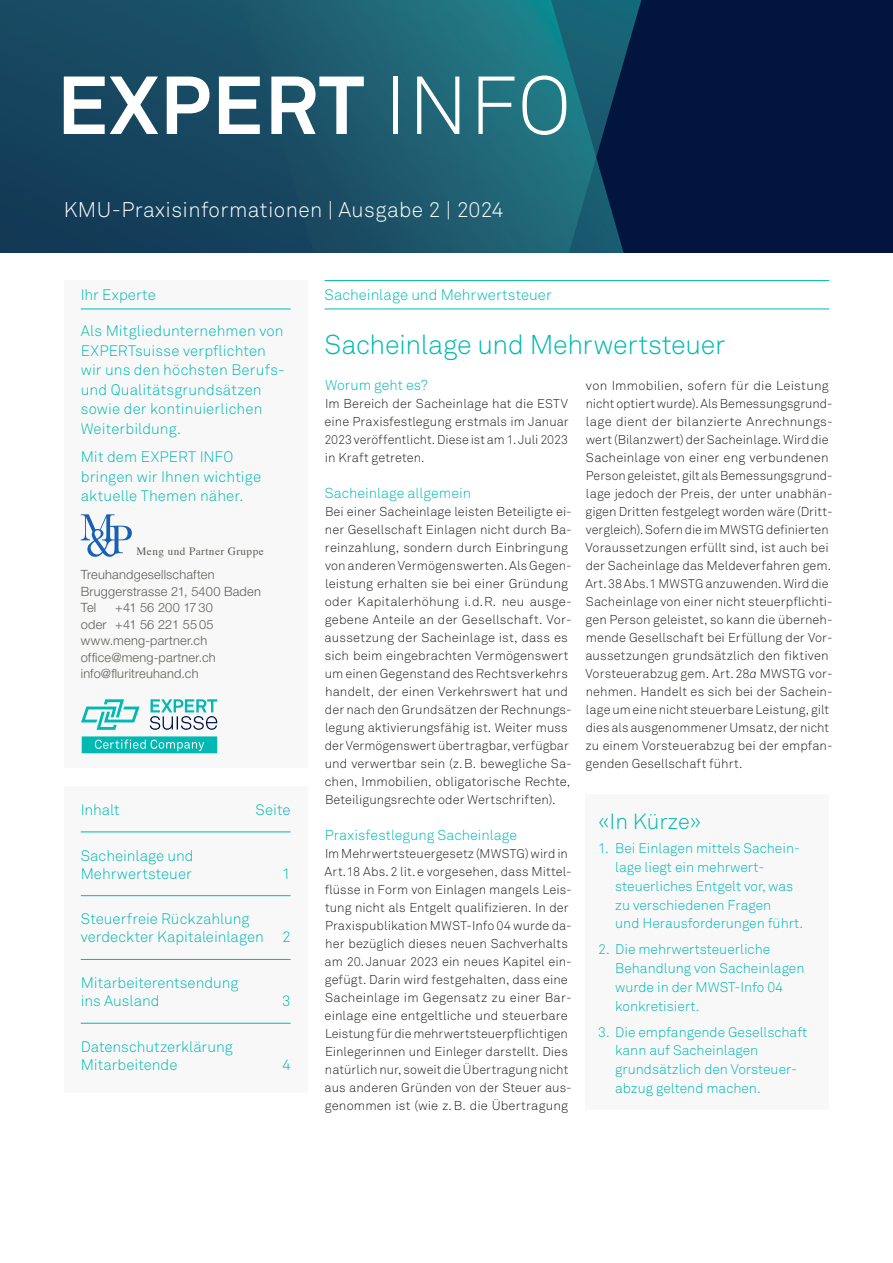
<style>
.page{position:relative;width:893px;height:1263px;background:#fff}
.page>*{position:absolute;margin:0;border:0;box-sizing:border-box;transform-origin:0 0}
.t1{font:700 81px "Akkurat Pro";letter-spacing:.02em;color:#fff}
.t2{font:27px "Akkurat Light Pro";letter-spacing:-.01em;color:#00b9b2}
.t3{font:21.75px "Akkurat Light Pro";color:#00b9b2}
.t4{font:21px "Akkurat Light Pro";letter-spacing:.02em;color:#fff}
.t5{font:15px/19.5px "Akkurat Light Pro";letter-spacing:.005em;color:#00b9b2}
.t6{font:14.25px "Akkurat Light Pro";color:#00b9b2}
.t7{font:13.8px/18.8px "Akkurat Light Pro";color:#00b9b2}
.t8{font:12.75px/18px "Akkurat Light Pro";letter-spacing:.005em;color:#21201c}
.t9{font:300 12.75px/16.5px "Helvetica Neue LT Std";letter-spacing:.02em;color:#605e59}
.t10{font:11.25px "Times";letter-spacing:.04em;color:#5f5d58}
.s1{font-family:"Akkurat Light Pro";font-weight:400}
.s2{font-size:12.45px}
.s3{font-style:italic}
</style>
<div class="page">
<hr style="left:325px;top:280px;width:504px;height:1px;background:#00b9b2">
<hr style="left:325px;top:309px;width:504px;height:1px;background:#00b9b2">
<div style="left:585px;top:795px;width:244px;height:315px;background:#f8f8f8"></div>
<div style="left:64px;top:786px;width:244px;height:306px;background:#f8f8f8"></div>
<hr style="left:81px;top:831px;width:210px;height:1px;background:#00b9b2">
<hr style="left:81px;top:895px;width:210px;height:1px;background:#00b9b2">
<hr style="left:81px;top:959px;width:210px;height:1px;background:#00b9b2">
<hr style="left:81px;top:1023px;width:210px;height:1px;background:#00b9b2">
<svg style="left:0;top:0;width:225px;height:253px;background:#16445e"></svg>
<svg style="left:225px;top:0;width:668px;height:253px;background:#11405c"></svg>
<div style="left:64px;top:280px;width:244px;height:488px;background:#f8f8f8"></div>
<hr style="left:81px;top:309px;width:210px;height:1px;background:#00b9b2">
<svg style="left:81px;top:514px;width:51px;height:43px"></svg>
<svg style="left:150px;top:699px;width:67px;height:31px"></svg>
<svg style="left:81px;top:699px;width:59px;height:31px"></svg>
<svg style="left:82px;top:736px;width:135px;height:17px;background:#23c1bb"></svg>
<h1 class="t1" style="left:57px;top:55px;width:515px">EXPERT <span class="s1">INFO</span></h1>
<h3 class="t4" style="left:64px;top:197px;width:441px">KMU-Praxisinformationen | Ausgabe 2 | 2024</h3>
<p class="t5" style="left:81px;top:285px;width:76px">Ihr Experte</p>
<p class="t5" style="left:81px;top:321px;width:204px">Als Mitgliedunternehmen von<br>EXPERTsuisse verpflichten wir uns den höchsten Berufs&shy;und Qualitätsgrundsätzen sowie der kontinuierlichen<br>Weiterbildung.</p>
<p class="t5" style="left:81px;top:447px;width:182px">Mit dem EXPERT INFO bringen wir Ihnen wichtige aktuelle Themen näher.</p>
<p class="t10" style="left:137px;top:541px;width:129px">Meng und Partner Gruppe</p>
<p class="t9" style="left:81px;top:566px;width:182px">Treuhandgesellschaften<br>Bruggerstrasse 21, 5400 Baden<br>Tel</p>
<p class="t9" style="left:81px;top:599px;width:137px;text-indent:35px">+41 56 200 17 30 oder +41 56 221 55 05 www.meng-partner.ch office@meng-partner.ch info@fluritreuhand.ch</p>
<p class="t5" style="left:81px;top:800px;width:41px">Inhalt</p>
<p class="t5" style="left:256px;top:800px;width:36px">Seite</p>
<p class="t5" style="left:81px;top:847px;width:114px;line-height:18px">Sacheinlage und<br>Mehrwertsteuer</p>
<p class="t5" style="left:282px;top:864px;width:10px">1</p>
<p class="t5" style="left:81px;top:910px;width:211px;line-height:18px">Steuerfreie Rückzahlung verdeckter Kapitaleinlagen 2</p>
<p class="t5" style="left:81px;top:974px;width:159px;line-height:18px">Mitarbeiterentsendung ins Ausland</p>
<p class="t5" style="left:282px;top:991px;width:10px">3</p>
<p class="t5" style="left:81px;top:1038px;width:153px;line-height:18px">Datenschutzerklärung<br>Mitarbeitende</p>
<p class="t5" style="left:282px;top:1055px;width:10px">4</p>
<p class="t5" style="left:325px;top:285px;width:229px">Sacheinlage und Mehrwertsteuer</p>
<h2 class="t2" style="left:325px;top:329px;width:402px">Sacheinlage und Mehrwertsteuer</h2>
<p class="t6" style="left:325px;top:377px;width:104px">Worum geht es?</p>
<p class="t8" style="left:324px;top:395px;width:246px;text-align:justify">Im Bereich der Sacheinlage hat die <span class="s2">ESTV </span>eine Praxisfestlegung erstmals im Januar <span class="s2">2023</span> veröffentlicht. Diese ist am <span class="s2">1</span>. Juli <span class="s2">2023 </span>in Kraft getreten.</p>
<p class="t6" style="left:325px;top:485px;width:148px">Sacheinlage allgemein</p>
<p class="t8" style="left:325px;top:503px;width:249px">Bei einer Sacheinlage leisten Beteiligte ei&shy;ner Gesellschaft Einlagen nicht durch Ba&shy;reinzahlung, sondern durch Einbringung von anderen Vermögenswerten. Als Gegen&shy;leistung erhalten sie bei einer Gründung oder Kapitalerhöhung i.d.R. neu ausge&shy;gebene Anteile an der Gesellschaft. Vor&shy;aussetzung der Sacheinlage ist, dass es sich beim eingebrachten Vermögenswert um einen Gegenstand des Rechtsverkehrs handelt, der einen Verkehrswert hat und der nach den Grundsätzen der Rechnungs&shy;legung aktivierungsfähig ist. Weiter muss der Vermögenswert übertragbar, verfügbar und verwertbar sein (z.B. bewegliche Sa&shy;chen, Immobilien, obligatorische Rechte, Beteiligungsrechte oder Wertschriften).</p>
<p class="t6" style="left:325px;top:827px;width:194px">Praxisfestlegung Sacheinlage</p>
<p class="t8" style="left:325px;top:845px;width:249px">Im Mehrwertsteuergesetz (<span class="s2">MWSTG</span>) wird in Art.<span class="s2">18</span> Abs.<span class="s2">2</span> lit.e vorgesehen, dass Mittel&shy;flüsse in Form von Einlagen mangels Leis&shy;tung nicht als Entgelt qualifizieren. In der Praxispublikation <span class="s2">MWST</span>-Info <span class="s2">04</span> wurde da&shy;her bezüglich dieses neuen Sachverhalts am <span class="s2">20</span>.Januar <span class="s2">2023</span> ein neues Kapitel ein&shy;gefügt. Darin wird festgehalten, dass eine Sacheinlage im Gegensatz zu einer Bar&shy;einlage eine entgeltliche und steuerbare Leistung für die mehrwertsteuerpflichtigen Einlegerinnen und Einleger darstellt. Dies natürlich nur, soweit die Übertragung nicht aus anderen Gründen von der Steuer aus&shy;genommen ist (wie z.B. die Übertragung</p>
<p class="t8" style="left:585px;top:377px;width:249px">von Immobilien, sofern für die Leistung nicht optiert wurde). Als Bemessungsgrund&shy;lage dient der bilanzierte Anrechnungs&shy;wert (Bilanzwert) der Sacheinlage. Wird die Sacheinlage von einer eng verbundenen Person geleistet, gilt als Bemessungsgrund&shy;lage jedoch der Preis, der unter unabhän&shy;gigen Dritten festgelegt worden wäre (Dritt&shy;vergleich). Sofern die im <span class="s2">MWSTG</span> definierten Voraussetzungen erfüllt sind, ist auch bei der Sacheinlage das Meldeverfahren gem.<br>Art.<span class="s2">38</span> Abs.<span class="s2">1 MWSTG</span> anzuwenden. Wird die Sacheinlage von einer nicht steuerpflichti&shy;gen Person geleistet, so kann die überneh&shy;mende Gesellschaft bei Erfüllung der Vor&shy;aussetzungen grundsätzlich den fiktiven Vorsteuerabzug gem. Art.<span class="s2">28</span><span class="s3">a</span> <span class="s2">MWSTG</span> vor&shy;nehmen. Handelt es sich bei der Sachein&shy;lage um eine nicht steuerbare Leistung, gilt dies als ausgenommener Umsatz, der nicht zu einem Vorsteuerabzug bei der empfan&shy;genden Gesellschaft führt.</p>
<h3 class="t3" style="left:598px;top:808px;width:105px">«In Kürze»</h3>
<p class="t7" style="left:615px;top:839px;width:190px;text-indent:-17px">1. Bei Einlagen mittels Sachein&shy;lage liegt ein mehrwert&shy;steuerliches Entgelt vor, was zu verschiedenen Fragen<br>und Herausforderungen führt.</p>
<p class="t7" style="left:615px;top:940px;width:191px;text-indent:-17px">2. Die mehrwertsteuerliche<br>Behandlung von Sacheinlagen wurde in der MWST-Info 04 konkretisiert.</p>
<p class="t7" style="left:615px;top:1023px;width:194px;text-indent:-17px">3. Die empfangende Gesellschaft kann auf Sacheinlagen grundsätzlich den Vorsteuer&shy;abzug geltend machen.</p>
</div>
